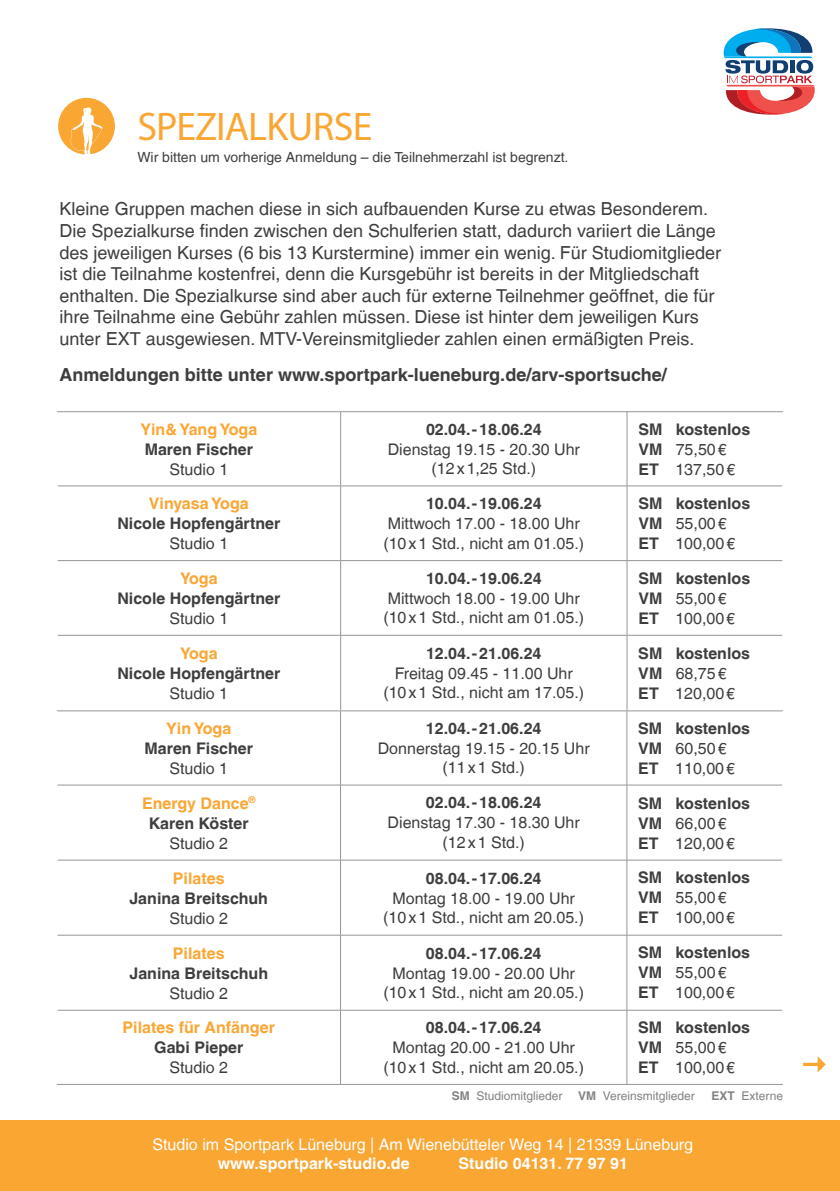
<style>
.page{position:relative;width:840px;height:1191px;background:#fff}
.page>*{position:absolute;margin:0;border:0;box-sizing:border-box;transform-origin:0 0}
.t1{font:40px "Myriad Pro";letter-spacing:-.025em;color:#faa633}
.t2{font:18px/21.6px "Helvetica LT";color:#3e3e3f}
.t3{font:700 18px "Helvetica LT";color:#3e3e3f}
.t4{font:700 16px/20px "Helvetica LT";color:#3e3e3f}
.t5{font:16px/19.2px "Helvetica LT";color:#3e3e3f;text-align:center}
.t6{font:700 16px/20px "Helvetica LT";color:#faa633;text-align:center}
.t7{font:16px "Helvetica LT";color:#fff}
.t8{font:700 16px "Helvetica LT";color:#fff}
.t9{font:14px "Helvetica LT";color:#3e3e3f}
.t10{font:12px "Helvetica LT";color:#808285}
.s1{color:#3e3e3f}
.s2{font-weight:400}
.s3{font-weight:700}
</style>
<div class="page">
<svg style="left:803px;top:1056px;width:22px;height:16px"></svg>
<hr style="left:57px;top:859px;width:283px;height:1px;background:#939598">
<hr style="left:340px;top:859px;width:286px;height:1px;background:#939598">
<hr style="left:626px;top:859px;width:156px;height:1px;background:#939598">
<hr style="left:57px;top:710px;width:283px;height:1px;background:#939598">
<hr style="left:340px;top:710px;width:286px;height:1px;background:#939598">
<hr style="left:340px;top:711px;width:1px;height:74px;background:#939598">
<hr style="left:626px;top:710px;width:156px;height:1px;background:#939598">
<hr style="left:626px;top:711px;width:1px;height:74px;background:#939598">
<hr style="left:57px;top:784px;width:283px;height:1px;background:#939598">
<hr style="left:340px;top:784px;width:286px;height:1px;background:#939598">
<hr style="left:340px;top:785px;width:1px;height:75px;background:#939598">
<hr style="left:626px;top:784px;width:156px;height:1px;background:#939598">
<hr style="left:626px;top:785px;width:1px;height:75px;background:#939598">
<hr style="left:340px;top:860px;width:1px;height:75px;background:#939598">
<hr style="left:626px;top:860px;width:1px;height:75px;background:#939598">
<hr style="left:57px;top:934px;width:283px;height:1px;background:#939598">
<hr style="left:340px;top:934px;width:286px;height:1px;background:#939598">
<hr style="left:340px;top:935px;width:1px;height:75px;background:#939598">
<hr style="left:626px;top:934px;width:156px;height:1px;background:#939598">
<hr style="left:626px;top:935px;width:1px;height:75px;background:#939598">
<hr style="left:57px;top:1010px;width:283px;height:1px;background:#939598">
<hr style="left:340px;top:1010px;width:286px;height:1px;background:#939598">
<hr style="left:340px;top:1010px;width:1px;height:74px;background:#939598">
<hr style="left:626px;top:1010px;width:156px;height:1px;background:#939598">
<hr style="left:626px;top:1010px;width:1px;height:74px;background:#939598">
<hr style="left:57px;top:1084px;width:283px;height:1px;background:#939598">
<hr style="left:340px;top:1084px;width:286px;height:1px;background:#939598">
<hr style="left:626px;top:1084px;width:156px;height:1px;background:#939598">
<hr style="left:57px;top:711px;width:1px;height:74px;background:#fff">
<hr style="left:57px;top:785px;width:1px;height:75px;background:#fff">
<hr style="left:57px;top:860px;width:1px;height:75px;background:#fff">
<hr style="left:57px;top:1010px;width:1px;height:74px;background:#fff">
<div style="left:58px;top:98px;width:57px;height:56px;background:#faa633;border-radius:50%"></div>
<svg style="left:70px;top:107px;width:33px;height:48px"></svg>
<svg style="left:723px;top:28px;width:91px;height:87px"></svg>
<div style="left:0;top:1120px;width:839px;height:71px;background:#faa633"></div>
<hr style="left:57px;top:635px;width:283px;height:1px;background:#939598">
<hr style="left:340px;top:635px;width:286px;height:1px;background:#939598">
<hr style="left:626px;top:635px;width:156px;height:1px;background:#939598">
<hr style="left:57px;top:560px;width:283px;height:1px;background:#939598">
<hr style="left:340px;top:560px;width:286px;height:1px;background:#939598">
<hr style="left:626px;top:560px;width:156px;height:1px;background:#939598">
<hr style="left:57px;top:411px;width:283px;height:1px;background:#939598">
<hr style="left:340px;top:411px;width:286px;height:1px;background:#939598">
<hr style="left:340px;top:412px;width:1px;height:73px;background:#939598">
<hr style="left:626px;top:411px;width:156px;height:1px;background:#939598">
<hr style="left:626px;top:412px;width:1px;height:73px;background:#939598">
<hr style="left:57px;top:485px;width:283px;height:1px;background:#939598">
<hr style="left:340px;top:485px;width:286px;height:1px;background:#939598">
<hr style="left:340px;top:486px;width:1px;height:74px;background:#939598">
<hr style="left:626px;top:485px;width:156px;height:1px;background:#939598">
<hr style="left:626px;top:486px;width:1px;height:74px;background:#939598">
<hr style="left:340px;top:561px;width:1px;height:74px;background:#939598">
<hr style="left:626px;top:561px;width:1px;height:74px;background:#939598">
<hr style="left:340px;top:635px;width:1px;height:75px;background:#939598">
<hr style="left:626px;top:635px;width:1px;height:75px;background:#939598">
<hr style="left:57px;top:412px;width:1px;height:74px;background:#fff">
<hr style="left:57px;top:560px;width:1px;height:75px;background:#fff">
<hr style="left:57px;top:635px;width:1px;height:75px;background:#fff">
<h1 class="t1" style="left:137px;top:102px;width:236px">SPEZIALKURSE</h1>
<p class="t9" style="left:137px;top:149px;width:432px">Wir bitten um vorherige Anmeldung – die Teilnehmerzahl ist begrenzt.</p>
<p class="t2" style="left:60px;top:198px;width:662px">Kleine Gruppen machen diese in sich aufbauenden Kurse zu etwas Besonderem.<br>Die Spezialkurse finden zwischen den Schulferien statt, dadurch variiert die Länge des jeweiligen Kurses (6 bis 13 Kurstermine) immer ein wenig. Für Studiomitglieder ist die Teilnahme kostenfrei, denn die Kursgebühr ist bereits in der Mitgliedschaft enthalten. Die Spezialkurse sind aber auch für externe Teilnehmer geöffnet, die für ihre Teilnahme eine Gebühr zahlen müssen. Diese ist hinter dem jeweiligen Kurs unter EXT ausgewiesen. MTV-Vereinsmitglieder zahlen einen ermäßigten Preis.</p>
<p class="t3" style="left:60px;top:363px;width:608px">Anmeldungen bitte unter www.sportpark-lueneburg.de/arv-sportsuche/</p>
<p class="t6" style="left:140px;top:419px;width:118px">Yin&amp; Yang Yoga</p>
<p class="t4" style="left:145px;top:439px;width:110px">Maren Fischer</p>
<p class="t5" style="left:169px;top:459px;width:60px">Studio 1</p>
<p class="t6" style="left:149px;top:493px;width:101px">Vinyasa Yoga</p>
<p class="t4" style="left:117px;top:513px;width:164px">Nicole Hopfengärtner</p>
<p class="t5" style="left:169px;top:534px;width:60px">Studio 1</p>
<p class="t6" style="left:180px;top:568px;width:39px">Yoga</p>
<p class="t4" style="left:117px;top:588px;width:164px">Nicole Hopfengärtner</p>
<p class="t5" style="left:169px;top:608px;width:60px">Studio 1</p>
<p class="t6" style="left:180px;top:643px;width:39px">Yoga</p>
<p class="t4" style="left:117px;top:663px;width:164px">Nicole Hopfengärtner</p>
<p class="t5" style="left:169px;top:683px;width:60px">Studio 1</p>
<p class="t6" style="left:166px;top:718px;width:66px">Yin Yoga</p>
<p class="t4" style="left:144px;top:738px;width:110px">Maren Fischer</p>
<p class="t5" style="left:169px;top:758px;width:60px">Studio 1</p>
<p class="t6" style="left:142px;top:793px;width:115px">Energy Dance<sup>®<br></sup><span class="s1">Karen Köster</span></p>
<p class="t5" style="left:169px;top:833px;width:60px">Studio 2</p>
<p class="t6" style="left:173px;top:868px;width:53px">Pilates</p>
<p class="t4" style="left:129px;top:888px;width:140px">Janina Breitschuh</p>
<p class="t5" style="left:169px;top:908px;width:60px">Studio 2</p>
<p class="t6" style="left:173px;top:943px;width:53px">Pilates</p>
<p class="t4" style="left:129px;top:963px;width:140px">Janina Breitschuh</p>
<p class="t5" style="left:169px;top:983px;width:60px">Studio 2</p>
<p class="t6" style="left:122px;top:1017px;width:154px">Pilates für Anfänger</p>
<p class="t4" style="left:154px;top:1037px;width:90px">Gabi Pieper</p>
<p class="t5" style="left:169px;top:1057px;width:60px">Studio 2</p>
<p class="t4" style="left:426px;top:419px;width:117px">02.04.-18.06.24</p>
<p class="t5" style="left:387px;top:440px;width:194px">Dienstag 19.15 - 20.30 Uhr (12x1,25 Std.)</p>
<p class="t4" style="left:426px;top:493px;width:117px">10.04.-19.06.24</p>
<p class="t5" style="left:383px;top:514px;width:202px;text-align:left">Mittwoch 17.00 - 18.00 Uhr (10x1 Std., nicht am 01.05.)</p>
<p class="t4" style="left:426px;top:568px;width:117px">10.04.-19.06.24</p>
<p class="t5" style="left:383px;top:589px;width:202px;text-align:left">Mittwoch 18.00 - 19.00 Uhr (10x1 Std., nicht am 01.05.)</p>
<p class="t4" style="left:426px;top:643px;width:117px">12.04.-21.06.24</p>
<p class="t5" style="left:383px;top:663px;width:202px">Freitag 09.45 - 11.00 Uhr (10x1 Std., nicht am 17.05.)</p>
<p class="t4" style="left:425px;top:718px;width:117px">12.04.-21.06.24</p>
<p class="t5" style="left:377px;top:739px;width:213px">Donnerstag 19.15 - 20.15 Uhr (11x1 Std.)</p>
<p class="t4" style="left:425px;top:792px;width:117px">02.04.-18.06.24</p>
<p class="t5" style="left:387px;top:812px;width:194px;line-height:20px">Dienstag 17.30 - 18.30 Uhr (12x1 Std.)</p>
<p class="t4" style="left:425px;top:868px;width:117px">08.04.-17.06.24</p>
<p class="t5" style="left:383px;top:888px;width:202px">Montag 18.00 - 19.00 Uhr (10x1 Std., nicht am 20.05.)</p>
<p class="t4" style="left:425px;top:943px;width:117px">08.04.-17.06.24</p>
<p class="t5" style="left:383px;top:963px;width:202px">Montag 19.00 - 20.00 Uhr (10x1 Std., nicht am 20.05.)</p>
<p class="t4" style="left:425px;top:1017px;width:117px">08.04.-17.06.24</p>
<p class="t5" style="left:383px;top:1038px;width:202px">Montag 20.00 - 21.00 Uhr (10x1 Std., nicht am 20.05.)</p>
<p class="t4" style="left:638px;top:419px;width:113px">SM kostenlos<br>VM <span class="s2">75,50€<br></span>ET <span class="s2">137,50€</span></p>
<p class="t4" style="left:638px;top:493px;width:113px">SM kostenlos<br>VM <span class="s2">55,00€<br></span>ET <span class="s2">100,00€</span></p>
<p class="t4" style="left:638px;top:568px;width:113px">SM kostenlos<br>VM <span class="s2">55,00€<br></span>ET <span class="s2">100,00€</span></p>
<p class="t4" style="left:638px;top:643px;width:113px">SM kostenlos<br>VM <span class="s2">68,75€<br></span>ET <span class="s2">120,00€</span></p>
<p class="t4" style="left:638px;top:718px;width:113px">SM kostenlos<br>VM <span class="s2">60,50€<br></span>ET <span class="s2">110,00€</span></p>
<p class="t4" style="left:638px;top:793px;width:113px">SM kostenlos<br>VM <span class="s2">66,00€<br></span>ET <span class="s2">120,00€</span></p>
<p class="t4" style="left:638px;top:867px;width:113px">SM kostenlos<br>VM <span class="s2">55,00€<br></span>ET <span class="s2">100,00€</span></p>
<p class="t4" style="left:638px;top:942px;width:113px">SM kostenlos<br>VM <span class="s2">55,00€<br></span>ET <span class="s2">100,00€</span></p>
<p class="t4" style="left:638px;top:1017px;width:113px">SM kostenlos<br>VM <span class="s2">55,00€<br></span>ET <span class="s2">100,00€</span></p>
<p class="t10" style="left:451px;top:1089px;width:112px"><span class="s3">SM</span> Studiomitglieder</p>
<p class="t10" style="left:578px;top:1089px;width:118px"><span class="s3">VM</span> Vereinsmitglieder</p>
<p class="t10" style="left:711px;top:1089px;width:73px"><span class="s3">EXT</span> Externe</p>
<p class="t7" style="left:152px;top:1134px;width:542px">Studio im Sportpark Lüneburg | Am Wienebütteler Weg 14 | 21339 Lüneburg</p>
<p class="t8" style="left:217px;top:1153px;width:193px">www.sportpark-studio.de</p>
<p class="t8" style="left:458px;top:1153px;width:171px">Studio 04131. 77 97 91</p>
</div>
